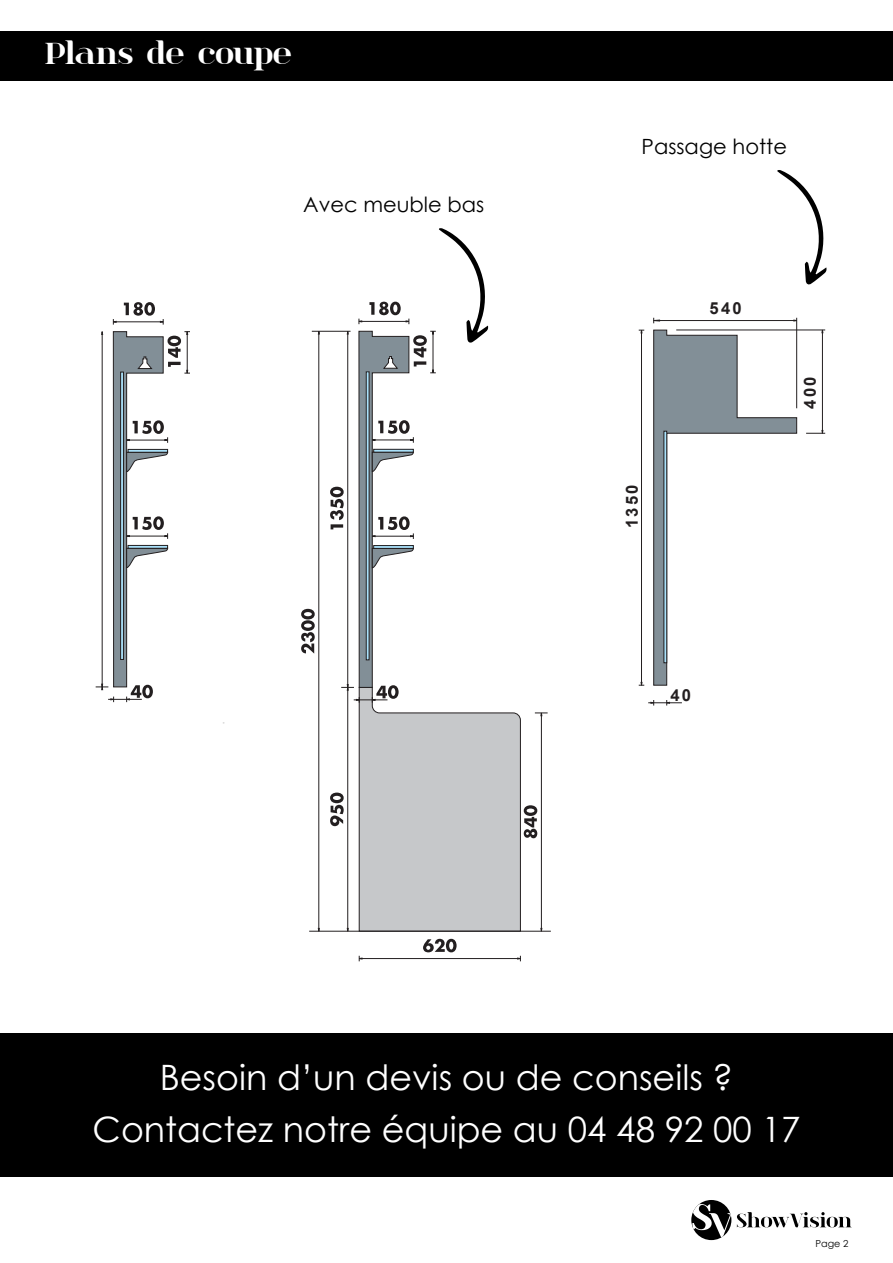
<style>
.page{position:relative;width:893px;height:1263px;background:#fff}
.page>*{position:absolute;margin:0;border:0;box-sizing:border-box;transform-origin:0 0}
.t1{font:34.95px/51.3px "Century Gothic";color:#fff;text-align:center}
.t2{font:700 31.5px "spinwerad";letter-spacing:-.01em;color:#fff}
.t3{font:21px "Century Gothic";color:#000}
.t4{font:700 16.65px "Arial";letter-spacing:.13em;color:#231f20}
.t5{font:9.6px "Century Gothic";color:#000}
</style>
<div class="page">
<svg style="left:737px;top:1212px;width:114px;height:15px"></svg>
<div style="left:691px;top:1200px;width:40px;height:40px;background:#000;border-radius:50%"></div>
<svg style="left:692px;top:1204px;width:39px;height:34px"></svg>
<div style="left:0;top:32px;width:893px;height:49px;background:#000"></div>
<hr style="left:312px;top:331px;width:38px;height:1px;background:#231f20">
<hr style="left:319px;top:331px;width:1px;height:600px;background:#231f20">
<svg style="left:301px;top:609px;width:14px;height:45px"></svg>
<hr style="left:309px;top:931px;width:242px;height:1px;background:#231f20">
<div style="left:0;top:1033px;width:893px;height:144px;background:#000"></div>
<svg style="left:777px;top:170px;width:50px;height:115px"></svg>
<svg style="left:330px;top:228px;width:218px;height:733px"></svg>
<svg style="left:96px;top:302px;width:94px;height:400px"></svg>
<svg style="left:653px;top:330px;width:144px;height:356px"></svg>
<div style="left:664px;top:431px;width:3px;height:232px;border:1px solid #231f20"></div>
<hr style="left:654px;top:320px;width:143px;height:1px;background:#231f20">
<hr style="left:796px;top:318px;width:1px;height:90px;background:#231f20">
<hr style="left:822px;top:330px;width:1px;height:103px;background:#231f20">
<svg style="left:806px;top:430px;width:19px;height:4px"></svg>
<hr style="left:676px;top:330px;width:149px;height:1px;background:#231f20">
<hr style="left:641px;top:330px;width:1px;height:355px;background:#231f20">
<svg style="left:639px;top:682px;width:5px;height:4px"></svg>
<svg style="left:639px;top:318px;width:21px;height:15px"></svg>
<hr style="left:648px;top:702px;width:34px;height:1px;background:#231f20">
<svg style="left:650px;top:700px;width:6px;height:5px"></svg>
<svg style="left:664px;top:700px;width:6px;height:5px"></svg>
<p class="t2" style="left:45px;top:40px;width:248px">Plans de coupe</p>
<p class="t3" style="left:303px;top:196px;width:183px">Avec meuble bas</p>
<p class="t3" style="left:642px;top:138px;width:147px">Passage hotte</p>
<p class="t4" style="left:626px;top:528px;width:45px;rotate:-90deg">1350</p>
<p class="t4" style="left:710px;top:302px;width:34px">540</p>
<p class="t4" style="left:804px;top:408px;width:34px;rotate:-90deg">400</p>
<p class="t4" style="left:671px;top:689px;width:22px">40</p>
<p class="t1" style="left:93px;top:1055px;width:709px">Besoin d’un devis ou de conseils ?<br>Contactez notre équipe au 04 48 92 00 17</p>
<p class="t5" style="left:816px;top:1239px;width:34px">Page 2</p>
</div>
